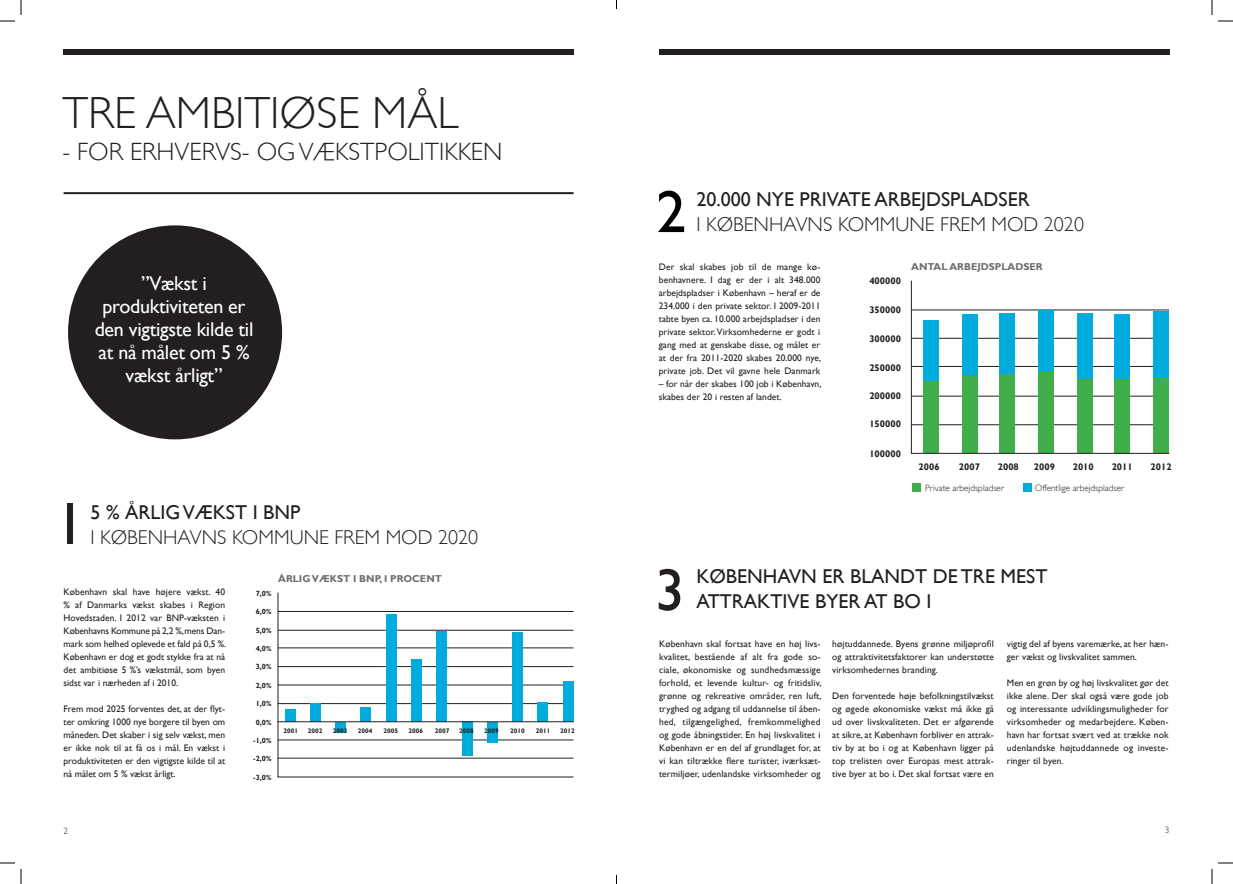
<style>
.page{position:relative;width:1233px;height:884px;background:#fff}
.page>*{position:absolute;margin:0;border:0;box-sizing:border-box;transform-origin:0 0}
.t1{font:60px "Gill Sans";color:#231f20}
.t2{font:60px "Gill Sans";color:#000}
.t3{font:300 45px "Gill Sans";color:#231f20}
.t4{font:300 25px "Gill Sans";color:#231f20}
.t5{font:20px/25px "Gill Sans";color:#231f20}
.t6{font:20px/23px "Gill Sans";letter-spacing:-.015em;color:#fff;text-align:center}
.t7{font:300 20px "Gill Sans";color:#231f20}
.t8{font:700 10px "Gill Sans";letter-spacing:.005em;color:#6d6e71}
.t9{font:9.5px/13px "Gill Sans";letter-spacing:.005em;color:#231f20;text-align:justify}
.t10{font:700 9.5px "Gill Sans";letter-spacing:.005em;color:#231f20}
.t11{font:300 9.1px "Gill Sans";letter-spacing:.005em;color:#231f20}
.t12{font:300 9px "Gill Sans";color:#231f20}
.t13{font:700 7.5px "Gill Sans";color:#231f20}
.t14{font:700 6.6px "Gill Sans";color:#231f20}
</style>
<div class="page">
<div style="left:64px;top:49px;width:510px;height:6px;background:#231f20"></div>
<div style="left:659px;top:49px;width:510px;height:6px;background:#231f20"></div>
<hr style="left:64px;top:192px;width:509px;height:2px;background:#231f20">
<div style="left:68px;top:225px;width:214px;height:214px;background:#231f20;border-radius:50%"></div>
<div style="left:912px;top:483px;width:9px;height:8px;background:#40ae49"></div>
<div style="left:1023px;top:483px;width:9px;height:8px;background:#00acdd"></div>
<svg style="left:910px;top:280px;width:259px;height:174px"></svg>
<svg style="left:277px;top:592px;width:297px;height:185px"></svg>
<div style="left:285px;top:709px;width:10px;height:12px;background:#00acdd"></div>
<div style="left:310px;top:703px;width:10px;height:18px;background:#00acdd"></div>
<div style="left:361px;top:707px;width:10px;height:14px;background:#00acdd"></div>
<div style="left:386px;top:614px;width:10px;height:107px;background:#00acdd"></div>
<div style="left:411px;top:659px;width:11px;height:62px;background:#00acdd"></div>
<div style="left:436px;top:631px;width:11px;height:90px;background:#00acdd"></div>
<div style="left:487px;top:721px;width:10px;height:21px;background:#00acdd"></div>
<div style="left:512px;top:632px;width:11px;height:89px;background:#00acdd"></div>
<div style="left:538px;top:702px;width:10px;height:19px;background:#00acdd"></div>
<div style="left:563px;top:681px;width:10px;height:40px;background:#00acdd"></div>
<hr style="left:278px;top:721px;width:295px;height:1px;background:#231f20">
<svg style="left:1218px;top:20px;width:15px;height:2px"></svg>
<svg style="left:1218px;top:862px;width:15px;height:2px"></svg>
<svg style="left:0;top:0;width:22px;height:22px"></svg>
<svg style="left:0;top:862px;width:22px;height:22px"></svg>
<svg style="left:1211px;top:0;width:1px;height:15px"></svg>
<svg style="left:1211px;top:869px;width:1px;height:15px"></svg>
<h2 class="t3" style="left:62px;top:94px;width:397px">TRE AMBITIØSE MÅL</h2>
<h3 class="t4" style="left:62px;top:141px;width:441px">- FOR ERHVERVS- OG VÆKSTPOLITIKKEN</h3>
<h3 class="t6" style="left:95px;top:273px;width:160px">”Vækst i produktiviteten er den vigtigste kilde til at nå målet om 5 % vækst årligt”</h3>
<h1 class="t1" style="left:55px;top:499px;width:31px">1</h1>
<h3 class="t5" style="left:90px;top:501px;width:211px">5 % ÅRLIG VÆKST I BNP</h3>
<h3 class="t7" style="left:90px;top:529px;width:389px">I KØBENHAVNS KOMMUNE FREM MOD 2020</h3>
<p class="t8" style="left:278px;top:574px;width:165px">ÅRLIG VÆKST I BNP, I PROCENT</p>
<p class="t9" style="left:64px;top:586px;width:164px">København skal have højere vækst. 40 % af Danmarks vækst skabes i Region Hovedstaden. I 2012 var BNP-væksten i Københavns Kommune på 2,2 %, mens Dan&shy;mark som helhed oplevede et fald på 0,5 %.<br>København er dog et godt stykke fra at nå det ambitiøse 5 %’s vækstmål, som byen sidst var i nærheden af i 2010.</p>
<p class="t9" style="left:64px;top:703px;width:163px">Frem mod 2025 forventes det, at der flyt&shy;ter omkring 1000 nye borgere til byen om måneden. Det skaber i sig selv vækst, men er ikke nok til at få os i mål. En vækst i produktiviteten er den vigtigste kilde til at nå målet om 5 % vækst årligt.</p>
<p class="t13" style="left:256px;top:590px;width:17px">7,0%</p>
<p class="t13" style="left:256px;top:608px;width:17px">6,0%</p>
<p class="t13" style="left:256px;top:626px;width:17px">5,0%</p>
<p class="t13" style="left:256px;top:645px;width:17px">4,0%</p>
<p class="t13" style="left:256px;top:663px;width:17px">3,0%</p>
<p class="t13" style="left:256px;top:681px;width:17px">2,0%</p>
<p class="t13" style="left:256px;top:700px;width:17px">1,0%</p>
<p class="t13" style="left:253px;top:737px;width:20px">-1,0%</p>
<p class="t13" style="left:256px;top:718px;width:17px">0,0%</p>
<p class="t13" style="left:253px;top:755px;width:20px">-2,0%</p>
<p class="t13" style="left:253px;top:773px;width:20px">-3,0%</p>
<p class="t14" style="left:283px;top:727px;width:16px">2001</p>
<p class="t14" style="left:383px;top:727px;width:16px">2005</p>
<p class="t14" style="left:435px;top:727px;width:16px">2007</p>
<p class="t14" style="left:536px;top:727px;width:16px">2011</p>
<p class="t14" style="left:308px;top:727px;width:16px">2002</p>
<p class="t14" style="left:358px;top:727px;width:16px">2004</p>
<p class="t14" style="left:408px;top:727px;width:16px">2006</p>
<p class="t14" style="left:510px;top:727px;width:16px">2010</p>
<p class="t14" style="left:560px;top:727px;width:16px">2012</p>
<p class="t14" style="left:333px;top:727px;width:16px">2003</p>
<p class="t14" style="left:459px;top:727px;width:16px">2008</p>
<p class="t14" style="left:484px;top:727px;width:16px">2009</p>
<h1 class="t2" style="left:656px;top:187px;width:31px">2</h1>
<h3 class="t5" style="left:696px;top:188px;width:335px">20.000 NYE PRIVATE ARBEJDSPLADSER</h3>
<h3 class="t7" style="left:696px;top:216px;width:389px">I KØBENHAVNS KOMMUNE FREM MOD 2020</h3>
<p class="t9" style="left:659px;top:261px;width:164px">Der skal skabes job til de mange kø&shy;benhavnere. I dag er der i alt 348.000 arbejdspladser i København – heraf er de 234.000 i den private sektor. I 2009-2011 tabte byen ca. 10.000 arbejdspladser i den private sektor. Virksomhederne er godt i gang med at genskabe disse, og målet er at der fra 2011-2020 skabes 20.000 nye, private job. Det vil gavne hele Danmark</p>
<p class="t9" style="left:659px;top:378px;width:164px">– for når der skabes 100 job i København, skabes der 20 i resten af landet.</p>
<p class="t10" style="left:869px;top:276px;width:33px">400000</p>
<p class="t10" style="left:869px;top:305px;width:33px">350000</p>
<p class="t10" style="left:869px;top:334px;width:33px">300000</p>
<p class="t10" style="left:869px;top:363px;width:33px">250000</p>
<p class="t10" style="left:869px;top:391px;width:33px">200000</p>
<p class="t10" style="left:869px;top:419px;width:33px">150000</p>
<p class="t10" style="left:869px;top:449px;width:33px">100000</p>
<p class="t8" style="left:911px;top:262px;width:133px">ANTAL ARBEJDSPLADSER</p>
<p class="t10" style="left:918px;top:462px;width:23px">2006</p>
<p class="t10" style="left:959px;top:462px;width:23px">2007</p>
<p class="t10" style="left:997px;top:462px;width:23px">2008</p>
<p class="t10" style="left:1033px;top:462px;width:23px">2009</p>
<p class="t10" style="left:1072px;top:462px;width:23px">2010</p>
<p class="t10" style="left:1111px;top:462px;width:23px">2011</p>
<p class="t10" style="left:1150px;top:462px;width:23px">2012</p>
<p class="t11" style="left:925px;top:484px;width:80px">Private arbejdspladser</p>
<p class="t11" style="left:1034px;top:484px;width:91px">Offentlige arbejdspladser</p>
<h1 class="t1" style="left:655px;top:565px;width:31px">3</h1>
<h3 class="t5" style="left:696px;top:566px;width:352px">KØBENHAVN ER BLANDT DE TRE MEST<br>ATTRAKTIVE BYER AT BO I</h3>
<p class="t9" style="left:659px;top:638px;width:164px">København skal fortsat have en høj livs&shy;kvalitet, bestående af alt fra gode so&shy;ciale, økonomiske og sundhedsmæssige forhold, et levende kultur- og fritidsliv, grønne og rekreative områder, ren luft, tryghed og adgang til uddannelse til åben&shy;hed, tilgængelighed, fremkommelighed og gode åbningstider. En høj livskvalitet i København er en del af grundlaget for, at vi kan tiltrække flere turister, iværksæt&shy;termiljøer, udenlandske virksomheder og</p>
<p class="t9" style="left:832px;top:638px;width:163px">højtuddannede. Byens grønne miljøprofil og attraktivitetsfaktorer kan understøtte virksomhedernes branding.</p>
<p class="t9" style="left:832px;top:690px;width:163px">Den forventede høje befolkningstilvækst og øgede økonomiske vækst må ikke gå ud over livskvaliteten. Det er afgørende at sikre, at København forbliver en attrak&shy;tiv by at bo i og at København ligger på top trelisten over Europas mest attrak&shy;tive byer at bo i. Det skal fortsat være en</p>
<p class="t9" style="left:1006px;top:638px;width:163px">vigtig del af byens varemærke, at her hæn&shy;ger vækst og livskvalitet sammen.</p>
<p class="t9" style="left:1006px;top:677px;width:163px">Men en grøn by og høj livskvalitet gør det ikke alene. Der skal også være gode job og interessante udviklingsmuligheder for virksomheder og medarbejdere. Køben&shy;havn har fortsat svært ved at trække nok udenlandske højtuddannede og investe&shy;ringer til byen.</p>
<p class="t12" style="left:64px;top:827px;width:6px">2</p>
<p class="t12" style="left:1165px;top:826px;width:6px">3</p>
</div>
